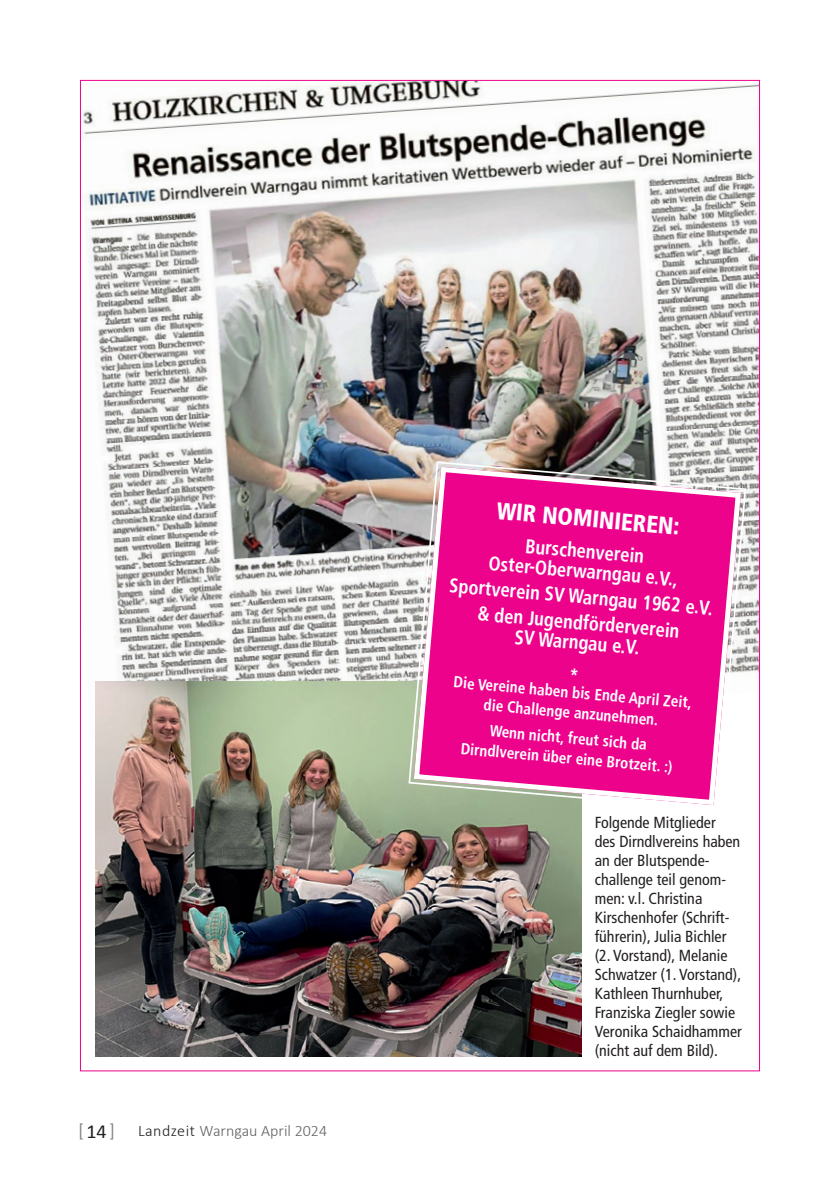
<style>
.page{position:relative;width:840px;height:1191px;background:#fff}
.page>*{position:absolute;margin:0;border:0;box-sizing:border-box;transform-origin:0 0}
.t1{font:900 condensed 24px "Frutiger";color:#fff;scale:.95 1}
.t2{font:700 condensed 20px/20px "Frutiger";color:#fff;text-align:center;scale:.93 1}
.t3{font:condensed 18px "Frutiger";color:#808285}
.t4{font:condensed 16px/19px "Frutiger";color:#231f20}
.t5{font:700 condensed 16px/20px "Frutiger";color:#fff;text-align:center;scale:.95 1}
.t6{font:300 16px "Calibri";color:#636366}
.s1{font-family:"Calibri";font-stretch:normal;font-size:20px;color:#231f20}
.s2{color:#231f20}
</style>
<div class="page">
<img style="left:82px;top:82px;width:675px;height:599px">
<img style="left:95px;top:681px;width:486px;height:375px">
<svg style="left:407px;top:460px;width:339px;height:351px;background:#e72d99"></svg>
<div style="left:414px;top:467px;width:326px;height:338px;border:5px solid #fff;border-radius:26px"></div>
<p class="t3" style="left:78px;top:1120px;width:38px">[<span class="s1">14</span>]</p>
<p class="t6" style="left:138px;top:1120px;width:190px"><span class="s2">Landzeit</span> Warngau April 2024</p>
<h1 class="t1" style="left:498px;top:496px;width:194px;rotate:5deg">Wir nominieren:</h1>
<p class="t2" style="left:491px;top:533px;width:205px;rotate:5deg">Burschenverein<br>Oster-Oberwarngau e.V.,</p>
<p class="t2" style="left:450px;top:572px;width:286px;line-height:25.6px;rotate:5deg">Sportverein SV Warngau 1962 e.V. &amp; den Jugendförderverein</p>
<p class="t2" style="left:516px;top:620px;width:136px;line-height:33.4px;rotate:5deg">SV Warngau e.V. *</p>
<p class="t5" style="left:454px;top:672px;width:253px;rotate:5deg">Die Vereine haben bis Ende April Zeit, die Challenge anzunehmen.</p>
<p class="t5" style="left:463px;top:718px;width:225px;rotate:5deg">Wenn nicht, freut sich da<br>Dirndlverein über eine Brotzeit. :)</p>
<p class="t4" style="left:594px;top:813px;width:148px">Folgende Mitglieder<br>des Dirndlvereins haben an der Blutspende&shy;challenge teil genom&shy;men: v.l. Christina<br>Kirschenhofer (Schrift&shy;führerin), Julia Bichler (2. Vorstand), Melanie<br>Schwatzer (1. Vorstand),<br>Kathleen Thurnhuber,<br>Franziska Ziegler sowie<br>Veronika Schaidhammer (nicht auf dem Bild).</p>
</div>
